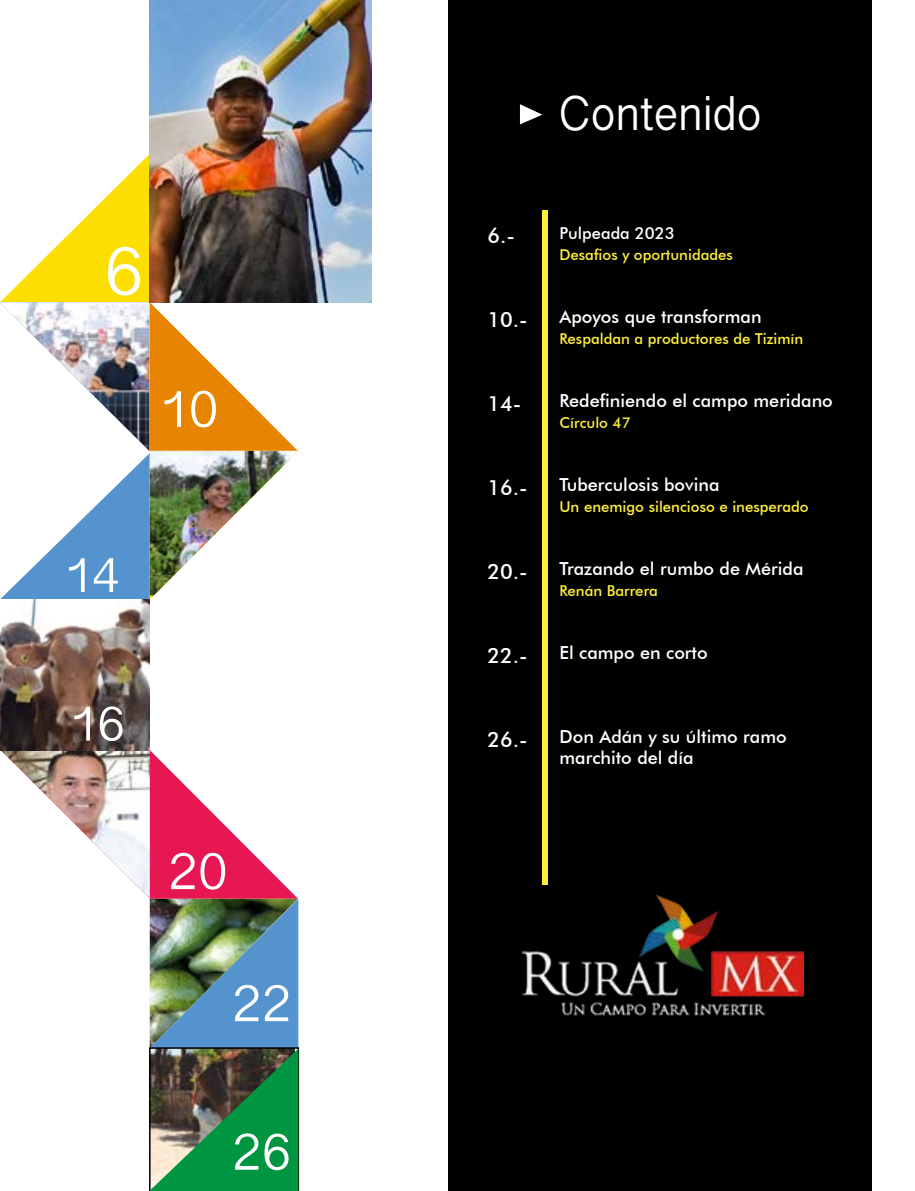
<style>
.page{position:relative;width:915px;height:1191px;background:#fff}
.page>*{position:absolute;margin:0;border:0;box-sizing:border-box;transform-origin:0 0}
.t1{font:72px "Kannada Sangam MN";color:#fff}
.t2{font:54px "Kannada Sangam MN";color:#fff}
.t3{font:51px "Kannada Sangam MN";color:#fff}
.t4{font:49.5px "Kannada Sangam MN";color:#fff;scale:.93 1}
.t5{font:500 21px "Futura BT";color:#fff}
.t6{font:500 18px/21px "Futura BT";color:#fff}
.t7{font:500 16.5px "Futura BT";color:#fff}
.t8{font:500 15px "Futura BT";color:#ffef3a}
</style>
<div class="page">
<div style="left:448px;top:0;width:423px;height:1191px;background:#000"></div>
<svg style="left:519px;top:104px;width:23px;height:20px"></svg>
<div style="left:542px;top:210px;width:5px;height:674px;background:#ffef3a"></div>
<svg style="left:0;top:154px;width:371px;height:445px"></svg>
<img style="left:150px;top:451px;width:148px;height:144px">
<img style="left:149px;top:0;width:222px;height:302px">
<img style="left:0;top:599px;width:150px;height:151px">
<img style="left:1px;top:750px;width:298px;height:441px">
<img style="left:522px;top:880px;width:281px;height:136px">
<h1 class="t1" style="left:104px;top:228px;width:41px">6</h1>
<h2 class="t2" style="left:159px;top:377px;width:61px">10</h2>
<h3 class="t3" style="left:64px;top:544px;width:58px">14</h3>
<h3 class="t3" style="left:69px;top:693px;width:58px">16</h3>
<h2 class="t2" style="left:168px;top:839px;width:61px">20</h2>
<h2 class="t2" style="left:232px;top:971px;width:61px">22</h2>
<h2 class="t2" style="left:232px;top:1119px;width:61px">26</h2>
<h3 class="t4" style="left:558px;top:84px;width:219px">Contenido</h3>
<p class="t5" style="left:487px;top:222px;width:29px">6.-</p>
<p class="t7" style="left:559px;top:223px;width:117px">Pulpeada 2023</p>
<p class="t8" style="left:559px;top:246px;width:175px">Desafios y oportunidades</p>
<p class="t5" style="left:487px;top:306px;width:42px">10.-</p>
<p class="t6" style="left:559px;top:306px;width:203px">Apoyos que transforman</p>
<p class="t8" style="left:559px;top:330px;width:245px">Respaldan a productores de Tizimín</p>
<p class="t5" style="left:487px;top:390px;width:35px">14-</p>
<p class="t6" style="left:559px;top:390px;width:275px">Redefiniendo el campo meridano</p>
<p class="t8" style="left:559px;top:414px;width:73px">Círculo 47</p>
<p class="t5" style="left:487px;top:474px;width:42px">16.-</p>
<p class="t6" style="left:559px;top:474px;width:161px">Tuberculosis bovina</p>
<p class="t8" style="left:559px;top:498px;width:251px">Un enemigo silencioso e inesperado</p>
<p class="t5" style="left:487px;top:558px;width:42px">20.-</p>
<p class="t6" style="left:559px;top:558px;width:245px">Trazando el rumbo de Mérida</p>
<p class="t8" style="left:559px;top:582px;width:100px">Renán Barrera</p>
<p class="t5" style="left:487px;top:642px;width:42px">22.-</p>
<p class="t6" style="left:559px;top:642px;width:150px">El campo en corto</p>
<p class="t5" style="left:487px;top:726px;width:42px">26.-</p>
<p class="t6" style="left:559px;top:726px;width:229px">Don Adán y su último ramo marchito del día</p>
</div>
